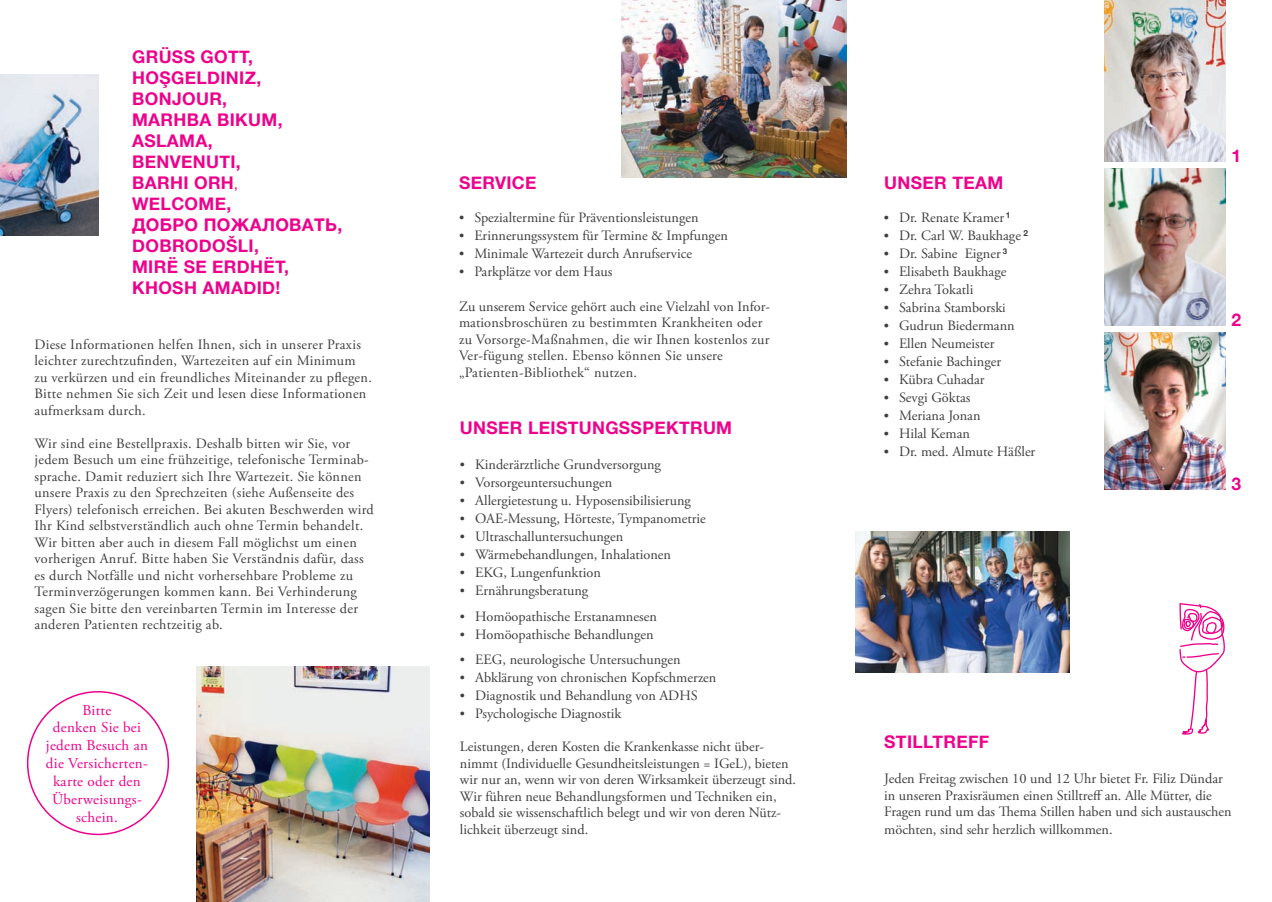
<style>
.page{position:relative;width:1272px;height:902px;background:#fff}
.page>*{position:absolute;margin:0;border:0;box-sizing:border-box;transform-origin:0 0}
.t1{font:700 17.4px/21px "Helvetica Neue";letter-spacing:.02em;color:#ed028c}
.t2{font:15px/18px "Adobe Garamond Pro";letter-spacing:.02em;color:#ed028c;text-align:center}
.t3{font:14.25px/16.5px "Adobe Garamond Pro";color:#3e3e3f}
.t4{font:14.25px/16.5px "Adobe Garamond Pro";letter-spacing:.02em;color:#3e3e3f}
.s1{font-family:"Times";font-size:13.5px}
.s2{font-size:13.5px}
</style>
<div class="page">
<img style="left:197px;top:666px;width:232px;height:235px">
<img style="left:1104px;top:168px;width:121px;height:157px">
<img style="left:1104px;top:332px;width:121px;height:157px">
<img style="left:1104px;top:0;width:121px;height:162px">
<img style="left:0;top:74px;width:98px;height:161px">
<img style="left:621px;top:0;width:225px;height:178px">
<img style="left:855px;top:532px;width:214px;height:140px">
<svg style="left:1179px;top:603px;width:46px;height:131px"></svg>
<p class="t1" style="left:132px;top:45px;width:131px">GRÜSS GOTT,<br>HOŞGELDINIZ,<br>BONJOU</p>
<p class="t1" style="left:132px;top:87px;width:212px;text-indent:77px">R,<br>MARHBA BIKUM,<br>ASLAMA,<br>BENVENUTI,<br>BARHI ORH<br>WELCOM E,<br>ДОБРО ПОЖАЛОВАТЬ,<br>DOBRODOŠLI,<br>MIRË SE ERDHËT,<br>KHOSH AMADID!</p>
<p class="t4" style="left:34px;top:336px;width:339px">Diese Informationen helfen Ihnen, sich in unserer Praxis leichter zurechtzufinden, Wartezeiten auf ein Minimum zu verkürzen und ein freundliches Miteinander zu pflegen.<br>Bitte nehmen Sie sich Zeit und lesen diese Informationen aufmerksam durch.</p>
<p class="t4" style="left:34px;top:435px;width:341px">Wir sind eine Bestellpraxis. Deshalb bitten wir Sie, vor jedem Besuch um eine frühzeitige, telefonische Terminab&shy;sprache. Damit reduziert sich Ihre Wartezeit. Sie können unsere Praxis zu den Sprechzeiten (siehe Außenseite des Flyers) telefonisch erreichen. Bei akuten Beschwerden wird Ihr Kind selbstverständlich auch ohne Termin behandelt.<br>Wir bitten aber auch in diesem Fall möglichst um einen vorherigen Anruf. Bitte haben Sie Verständnis dafür, dass es durch Notfälle und nicht vorhersehbare Probleme zu Terminverzögerungen kommen kann. Bei Verhinderung sagen Sie bitte den vereinbarten Termin im Interesse der anderen Patienten rechtzeitig ab.</p>
<p class="t2" style="left:53px;top:702px;width:90px;line-height:16.5px">Bitte<br>denken Sie bei</p>
<p class="t2" style="left:46px;top:736px;width:104px">jedem Besuch an die Versicherten&shy;karte oder den<br>Überweisungs&shy;schein.</p>
<p class="t1" style="left:1231px;top:144px;width:11px">1</p>
<p class="t1" style="left:884px;top:172px;width:118px">UNSER TEAM</p>
<p class="t3" style="left:884px;top:210px;width:128px"><span class="s1">•</span> Dr. Renate Kramer <sup>1</sup></p>
<p class="t3" style="left:884px;top:228px;width:145px"><span class="s1">•</span> Dr. Carl W. Baukhage <sup>2</sup></p>
<p class="t3" style="left:884px;top:246px;width:125px"><span class="s1">•</span> Dr. Sabine Eigner <sup>3</sup></p>
<p class="t3" style="left:884px;top:264px;width:124px"><span class="s1">•</span> Elisabeth Baukhage</p>
<p class="t3" style="left:884px;top:282px;width:91px"><span class="s1">•</span> Zehra Tokatli</p>
<p class="t3" style="left:884px;top:300px;width:123px"><span class="s1">•</span> Sabrina Stamborsk<span class="s2">i</span></p>
<p class="t3" style="left:884px;top:318px;width:132px"><span class="s1">•</span> Gudrun Biedermann</p>
<p class="t3" style="left:884px;top:336px;width:112px"><span class="s1">•</span> Ellen Neumeister</p>
<p class="t3" style="left:884px;top:354px;width:118px"><span class="s1">•</span> Stefanie Bachinger</p>
<p class="t3" style="left:884px;top:372px;width:102px"><span class="s1">•</span> Kübra Cuhadar</p>
<p class="t3" style="left:884px;top:390px;width:88px"><span class="s1">•</span> Sevgi Göktas</p>
<p class="t3" style="left:884px;top:408px;width:98px"><span class="s1">•</span> Meriana Jonan</p>
<p class="t3" style="left:884px;top:426px;width:87px"><span class="s1">•</span> Hilal Keman</p>
<p class="t3" style="left:884px;top:444px;width:153px"><span class="s1">•</span> Dr. med. Almute Häßler</p>
<p class="t1" style="left:459px;top:172px;width:79px">SERVICE</p>
<p class="t3" style="left:459px;top:210px;width:241px"><span class="s2">•</span> Spezialtermine für Präventionsleistungen</p>
<p class="t3" style="left:459px;top:228px;width:270px"><span class="s2">•</span> Erinnerungssystem für Termine &amp; Impfungen</p>
<p class="t3" style="left:459px;top:246px;width:234px"><span class="s2">•</span> Minimale Wartezeit durch Anrufservice</p>
<p class="t3" style="left:459px;top:264px;width:155px"><span class="s2">•</span> Parkplätze vor dem Haus</p>
<p class="t4" style="left:459px;top:298px;width:312px">Zu unserem Service gehört auch eine Vielzahl von Infor&shy;mationsbroschüren zu bestimmten Krankheiten oder zu Vorsorge-Maßnahmen, die wir Ihnen kostenlos zur Ver-fügung stellen. Ebenso können Sie unsere „Patienten-Bibliothek“ nutzen.</p>
<p class="t1" style="left:1231px;top:308px;width:11px">2</p>
<p class="t1" style="left:460px;top:417px;width:258px">UNSER LEISTUNGSSPEKTRUM</p>
<p class="t3" style="left:460px;top:456px;width:202px"><span class="s2">•</span> Kinderärztliche Grundversorgung</p>
<p class="t3" style="left:460px;top:474px;width:154px"><span class="s2">•</span> Vorsorgeuntersuchungen</p>
<p class="t3" style="left:460px;top:492px;width:232px"><span class="s2">•</span> Allergietestung u. Hyposensibilisierung</p>
<p class="t3" style="left:460px;top:510px;width:247px"><span class="s2">•</span> OAE-Messung, Hörteste, Tympanometrie</p>
<p class="t3" style="left:460px;top:528px;width:165px"><span class="s2">•</span> Ultraschalluntersuchungen</p>
<p class="t3" style="left:460px;top:546px;width:213px"><span class="s2">•</span> Wärmebehandlungen, Inhalationen</p>
<p class="t3" style="left:460px;top:564px;width:142px"><span class="s2">•</span> EKG, Lungenfunktion</p>
<p class="t3" style="left:460px;top:582px;width:130px"><span class="s2">•</span> Ernährungsberatung</p>
<p class="t3" style="left:460px;top:608px;width:198px"><span class="s2">•</span> Homöopathische Erstanamnesen</p>
<p class="t3" style="left:460px;top:626px;width:195px"><span class="s2">•</span> Homöopathische Behandlungen</p>
<p class="t3" style="left:460px;top:651px;width:222px"><span class="s2">•</span> EEG, neurologische Untersuchungen</p>
<p class="t3" style="left:460px;top:669px;width:258px"><span class="s2">•</span> Abklärung von chronischen Kopfschmerzen</p>
<p class="t3" style="left:460px;top:687px;width:239px"><span class="s2">•</span> Diagnostik und Behandlung von ADHS</p>
<p class="t3" style="left:460px;top:705px;width:163px"><span class="s2">•</span> Psychologische Diagnostik</p>
<p class="t3" style="left:460px;top:738px;width:338px">Leistungen, deren Kosten die Krankenkasse nicht über&shy;nimmt (Individuelle Gesundheitsleistungen = IGeL), bieten wir nur an, wenn wir von deren Wirksamkeit überzeugt sind.<br>Wir führen neue Behandlungsformen und Techniken ein, sobald sie wissenschaftlich belegt und wir von deren Nütz&shy;lichkeit überzeugt sind.</p>
<p class="t1" style="left:884px;top:730px;width:106px">STILLTREFF</p>
<p class="t1" style="left:1231px;top:472px;width:11px">3</p>
<p class="t3" style="left:884px;top:770px;width:349px">Jeden Freitag zwischen 10 und 12 Uhr bietet Fr. Filiz Dündar in unseren Praxisräumen einen Stilltreff an. Alle Mütter, die<br>Fragen rund um das Thema Stillen haben und sich austauschen</p>
<p class="t3" style="left:884px;top:821px;width:230px">möchten, sind sehr herzlich willkommen.</p>
</div>
